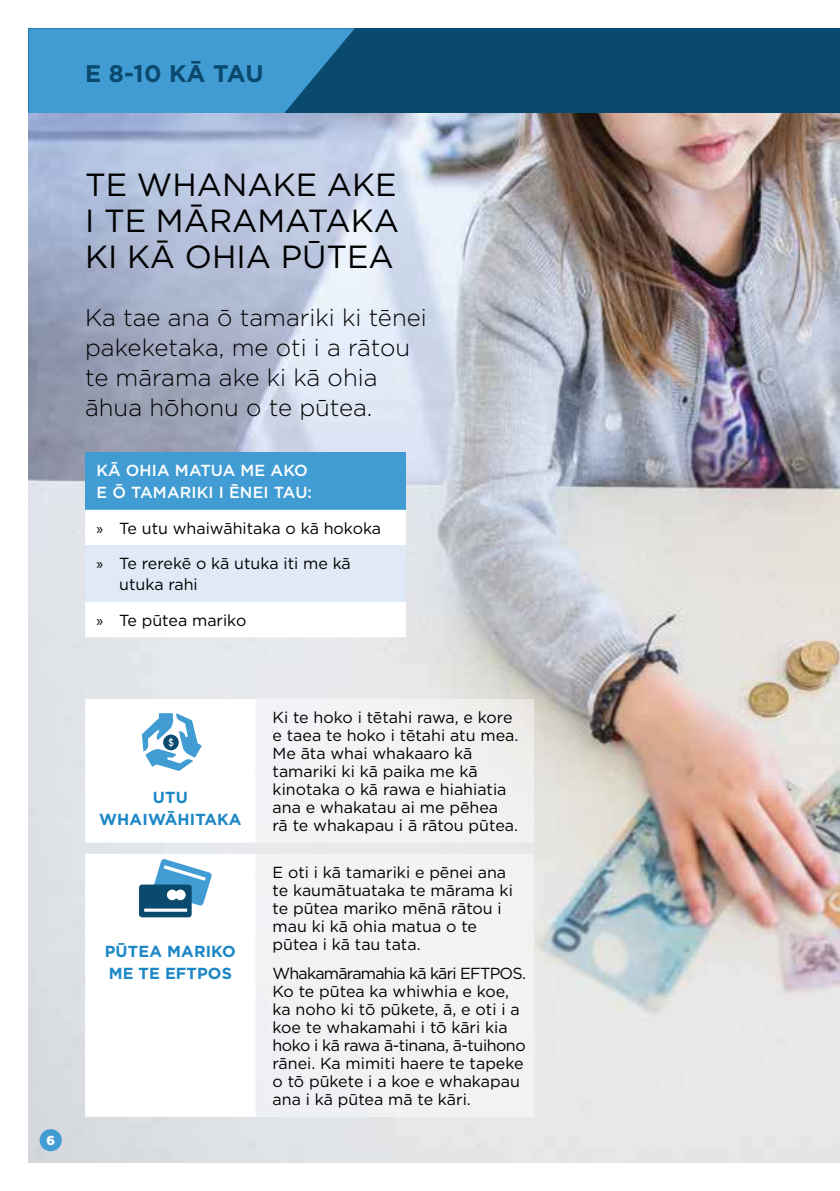
<style>
.page{position:relative;width:840px;height:1191px;background:#fff}
.page>*{position:absolute;margin:0;border:0;box-sizing:border-box;transform-origin:0 0}
.t1{font:32px/36px "Gotham";color:#000;text-align:justify}
.t2{font:300 24px/30px "Gotham";color:#000}
.t3{font:700 24px "Gotham";letter-spacing:-.015em;color:#094a6e}
.t4{font:16px/18px "Gotham";color:#000}
.t5{font:700 16px/22px "Gotham";letter-spacing:.01em;color:#1c87c6;text-align:center}
.t6{font:500 16px/22px "Gotham";letter-spacing:.01em;color:#fff}
.t7{font:900 13px "Gotham";color:#fff}
.s1{font-family:"Myriad Pro"}
</style>
<div class="page">
<div style="left:28px;top:28px;width:811px;height:85px;background:#094a6e"></div>
<svg style="left:28px;top:28px;width:326px;height:85px;background:#3a92c8"></svg>
<img style="left:28px;top:113px;width:811px;height:1049px">
<div style="left:85px;top:452px;width:320px;height:58px;background:#419cd4"></div>
<svg style="left:85px;top:510px;width:320px;height:127px"></svg>
<div style="left:85px;top:545px;width:320px;height:57px;background:#dfeaf6"></div>
<div style="left:255px;top:699px;width:278px;height:143px;background:#f3f2f3"></div>
<div style="left:255px;top:854px;width:278px;height:262px;background:#f2f2f3"></div>
<svg style="left:85px;top:699px;width:170px;height:417px"></svg>
<svg style="left:139px;top:858px;width:73px;height:59px"></svg>
<svg style="left:142px;top:713px;width:60px;height:58px"></svg>
<div style="left:40px;top:1129px;width:22px;height:22px;background:#419cd4;border-radius:50%"></div>
<h2 class="t3" style="left:85px;top:58px;width:180px">E 8-10 KĀ TAU</h2>
<h1 class="t1" style="left:85px;top:166px;width:315px">TE WHANAKE AKE I TE MĀRAMATAKA KI KĀ OHIA PŪTEA</h1>
<h2 class="t2" style="left:85px;top:302px;width:343px">Ka tae ana ō tamariki ki tēnei pakeketaka, me oti i a rātou te mārama ake ki kā ohia āhua hōhonu o te pūtea.</h2>
<p class="t6" style="left:96px;top:459px;width:217px">KĀ OHIA MATUA ME AKO<br>E Ō TAMARIKI I ĒNEI TAU:</p>
<p class="t4" style="left:96px;top:519px;width:286px"><span class="s1">»</span> Te utu whaiwāhitaka o kā hokoka</p>
<p class="t4" style="left:119px;top:553px;width:233px;line-height:21px;text-indent:-23px"><span class="s1">»</span> Te rerekē o kā utuka iti me kā utuka rahi</p>
<p class="t4" style="left:96px;top:611px;width:151px"><span class="s1">»</span> Te pūtea mariko</p>
<p class="t7" style="left:46px;top:1131px;width:10px">6</p>
<p class="t5" style="left:99px;top:785px;width:144px">UTU<br>WHAIWĀHITAKA</p>
<p class="t5" style="left:105px;top:940px;width:132px;text-align:left">PŪTEA MARIKO<br>ME TE EFTPOS</p>
<p class="t4" style="left:272px;top:708px;width:247px">Ki te hoko i tētahi rawa, e kore e taea te hoko i tētahi atu mea.<br>Me āta whai whakaaro kā tamariki ki kā paika me kā kinotaka o kā rawa e hiahiatia ana e whakatau ai me pēhea<br>rā te whakapau i ā rātou pūtea.</p>
<p class="t4" style="left:272px;top:863px;width:242px">E oti i kā tamariki e pēnei ana te kaumātuataka te mārama ki te pūtea mariko mēnā rātou i mau ki kā ohia matua o te pūtea i kā tau tata.</p>
<p class="t4" style="left:272px;top:964px;width:255px">Whakamāramahia kā kāri EFTPOS.<br>Ko te pūtea ka whiwhia e koe, ka noho ki tō pūkete, ā, e oti i a koe te whakamahi i tō kāri kia hoko i kā rawa ā-tinana, ā-tuihono rānei. Ka mimiti haere te tapeke o tō pūkete i a koe e whakapau ana i kā pūtea mā te kāri.</p>
</div>
